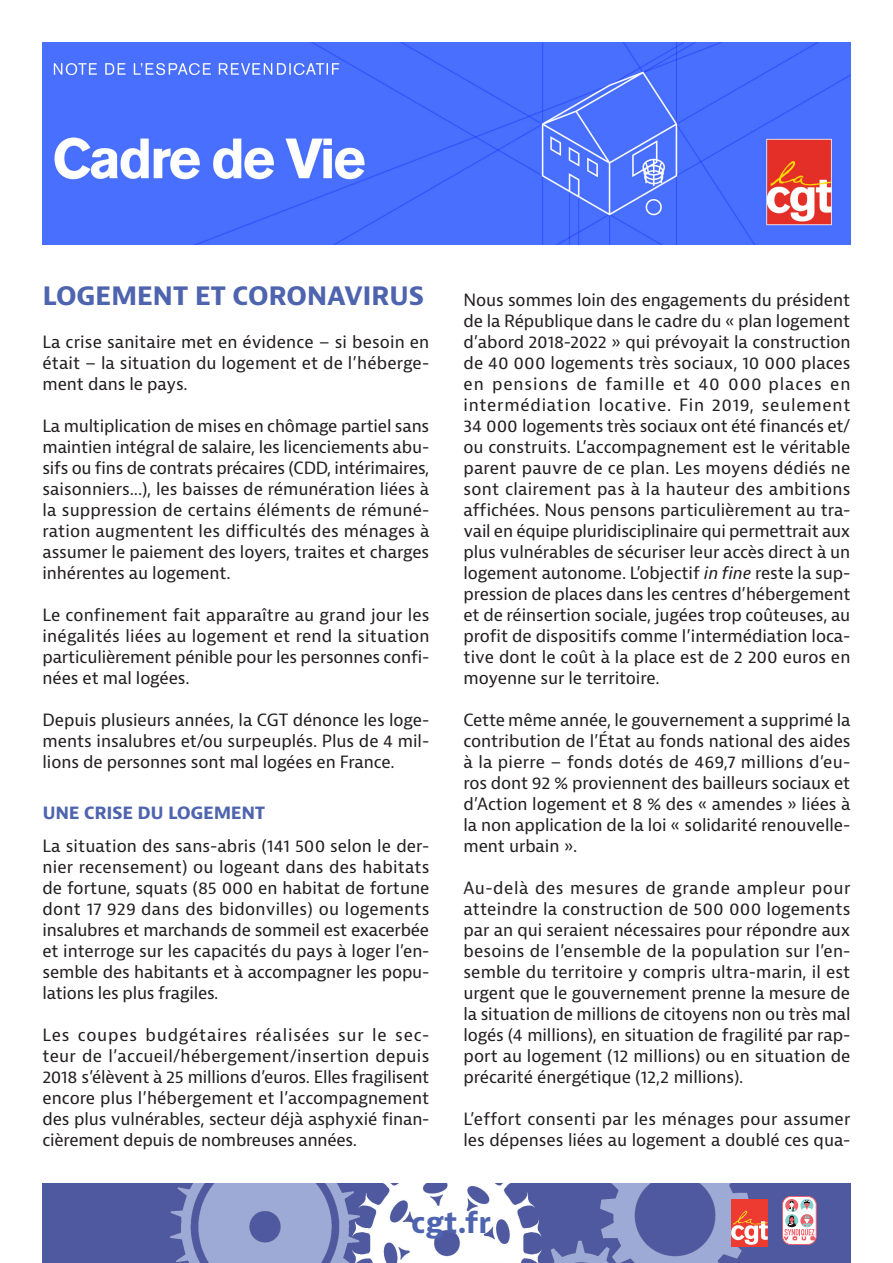
<style>
.page{position:relative;width:893px;height:1263px;background:#fff}
.page>*{position:absolute;margin:0;border:0;box-sizing:border-box;transform-origin:0 0}
.t1{font:700 28.5px "Bernina Sans";color:#4e64ae}
.Numero_Note{font:700 27px "Bernina Sans";letter-spacing:-.02em;color:#4e64ae}
.Inter{font:700 18px "Bernina Sans";letter-spacing:-.02em;color:#4e64ae}
.Texte{font:16.5px/21px "Bernina Sans";letter-spacing:-.005em;color:#231f20;text-align:justify}
.s1{font-style:italic}
</style>
<div class="page">
<img style="left:43px;top:43px;width:807px;height:201px">
<img style="left:43px;top:1183px;width:807px;height:80px">
<div style="left:731px;top:1199px;width:36px;height:47px;background:#ee3b32"></div>
<svg style="left:731px;top:1211px;width:37px;height:34px"></svg>
<svg style="left:782px;top:1196px;width:34px;height:48px"></svg>
<div style="left:782px;top:1196px;width:34px;height:48px;border:1px solid #f05f69;border-radius:8px"></div>
<svg style="left:784px;top:1200px;width:30px;height:40px"></svg>
<p class="Numero_Note" style="left:43px;top:278px;width:383px">LOGEMENT ET CORONAVIRUS</p>
<p class="Texte" style="left:43px;top:332px;width:388px">La crise sanitaire met en évidence – si besoin en était – la situation du logement et de l’héberge&shy;ment dans le pays.</p>
<p class="Texte" style="left:43px;top:416px;width:388px">La multiplication de mises en chômage partiel sans maintien intégral de salaire, les licenciements abu&shy;sifs ou fins de contrats précaires (CDD, intérimaires, saisonniers...), les baisses de rémunération liées à la suppression de certains éléments de rémuné&shy;ration augmentent les difficultés des ménages à assumer le paiement des loyers, traites et charges inhérentes au logement.</p>
<p class="Texte" style="left:43px;top:605px;width:389px">Le confinement fait apparaître au grand jour les inégalités liées au logement et rend la situation particulièrement pénible pour les personnes confi&shy;nées et mal logées.</p>
<p class="Texte" style="left:43px;top:710px;width:388px">Depuis plusieurs années, la CGT dénonce les loge&shy;ments insalubres et/ou surpeuplés. Plus de 4 mil&shy;lions de personnes sont mal logées en France.</p>
<p class="Inter" style="left:43px;top:801px;width:224px">UNE CRISE DU LOGEMENT</p>
<p class="Texte" style="left:43px;top:836px;width:389px">La situation des sans-abris (141 500 selon le der&shy;nier recensement) ou logeant dans des habitats de fortune, squats (85 000 en habitat de fortune dont 17 929 dans des bidonvilles) ou logements insalubres et marchands de sommeil est exacerbée et interroge sur les capacités du pays à loger l’en&shy;semble des habitants et à accompagner les popu&shy;lations les plus fragiles.</p>
<p class="Texte" style="left:43px;top:1025px;width:388px">Les coupes budgétaires réalisées sur le sec&shy;teur de l’accueil/hébergement/insertion depuis 2018 s’élèvent à 25 millions d’euros. Elles fragilisent encore plus l’hébergement et l’accompagnement des plus vulnérables, secteur déjà asphyxié finan&shy;cièrement depuis de nombreuses années.</p>
<p class="Texte" style="left:463px;top:290px;width:389px">Nous sommes loin des engagements du président de la République dans le cadre du « plan logement d’abord 2018-2022 » qui prévoyait la construction de 40 000 logements très sociaux, 10 000 places en pensions de famille et 40 000 places en intermédiation locative. Fin 2019, seulement 34 000 logements très sociaux ont été financés et/ ou construits. L’accompagnement est le véritable parent pauvre de ce plan. Les moyens dédiés ne sont clairement pas à la hauteur des ambitions affichées. Nous pensons particulièrement au tra&shy;vail en équipe pluridisciplinaire qui permettrait aux plus vulnérables de sécuriser leur accès direct à un logement autonome. L’objectif <span class="s1">in fine</span> reste la sup&shy;pression de places dans les centres d’hébergement et de réinsertion sociale, jugées trop coûteuses, au profit de dispositifs comme l’intermédiation loca&shy;tive dont le coût à la place est de 2 200 euros en moyenne sur le territoire.</p>
<p class="Texte" style="left:463px;top:710px;width:389px">Cette même année, le gouvernement a supprimé la contribution de l’État au fonds national des aides à la pierre – fonds dotés de 469,7 millions d’eu&shy;ros dont 92 % proviennent des bailleurs sociaux et d’Action logement et 8 % des « amendes » liées à la non application de la loi « solidarité renouvelle&shy;ment urbain ».</p>
<p class="Texte" style="left:463px;top:878px;width:389px">Au-delà des mesures de grande ampleur pour atteindre la construction de 500 000 logements par an qui seraient nécessaires pour répondre aux besoins de l’ensemble de la population sur l’en&shy;semble du territoire y compris ultra-marin, il est urgent que le gouvernement prenne la mesure de la situation de millions de citoyens non ou très mal logés (4 millions), en situation de fragilité par rap&shy;port au logement (12 millions) ou en situation de précarité énergétique (12,2 millions).</p>
<p class="Texte" style="left:463px;top:1109px;width:389px">L’effort consenti par les ménages pour assumer les dépenses liées au logement a doublé ces qua-</p>
<p class="t1" style="left:411px;top:1204px;width:81px">cgt.fr</p>
</div>
